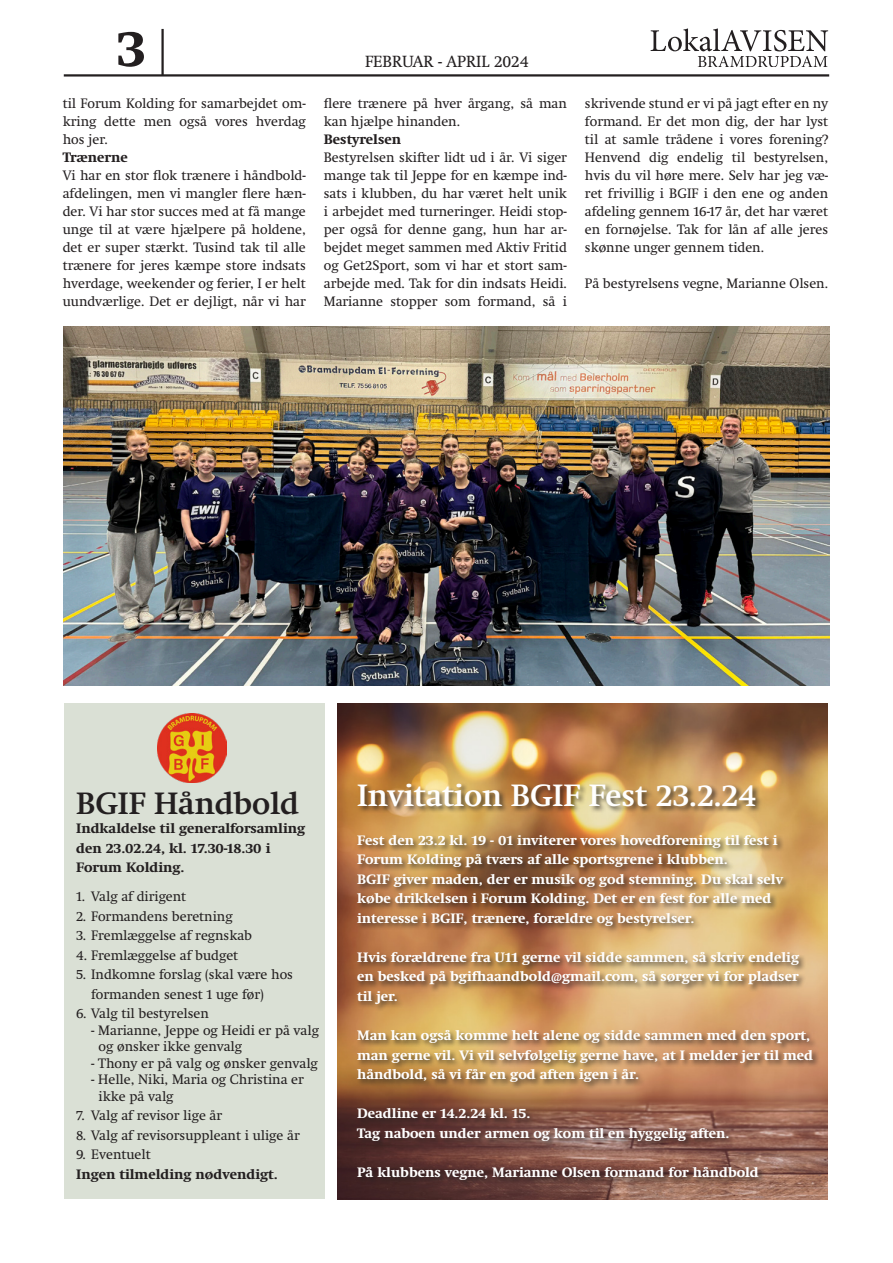
<style>
.page{position:relative;width:893px;height:1263px;background:#fff}
.page>*{position:absolute;margin:0;border:0;box-sizing:border-box;transform-origin:0 0}
.t1{font:700 52.5px "Swift Neue LT Pro";color:#231f20}
.t2{font:600 31.5px "Swift Neue LT Pro";letter-spacing:-.005em;color:#fff}
.t3{font:600 31.5px "Swift Neue LT Pro";letter-spacing:-.005em;color:#231f20}
.t4{font:16.5px "Swift Neue LT Pro";color:#231f20}
.t5{font:13.95px/18px "Swift Neue LT Pro";color:#231f20;text-align:justify}
.t6{font:700 13.95px/19.5px "Swift Neue LT Pro";color:#fff}
.t7{font:700 13.95px/19.5px "Swift Neue LT Pro";color:#231f20}
</style>
<div class="page">
<hr style="left:64px;top:74px;width:765px;height:3px;background:#231f20">
<hr style="left:161px;top:29px;width:3px;height:47px;background:#231f20">
<svg style="left:651px;top:29px;width:177px;height:38px"></svg>
<img style="left:337px;top:703px;width:491px;height:496px">
<div style="left:64px;top:703px;width:261px;height:496px;background:#dae0d5"></div>
<img style="left:64px;top:327px;width:765px;height:358px">
<img style="left:157px;top:713px;width:70px;height:69px">
<div style="left:356px;top:782px;width:464px;height:405px;background:#231f20;opacity:.75"></div>
<h1 class="t1" style="left:116px;top:18px;width:31px">3</h1>
<p class="t5" style="left:63px;top:94px;width:245px">til Forum Kolding for samarbejdet om&shy;kring dette men også vores hverdag hos jer.</p>
<p class="t7" style="left:63px;top:147px;width:67px">Trænerne</p>
<p class="t5" style="left:63px;top:166px;width:245px">Vi har en stor flok trænere i håndbold&shy;afdelingen, men vi mangler flere hæn&shy;der. Vi har stor succes med at få mange unge til at være hjælpere på holdene, det er super stærkt. Tusind tak til alle trænere for jeres kæmpe store indsats hverdage, weekender og ferier, I er helt uundværlige. Det er dejligt, når vi har</p>
<p class="t4" style="left:365px;top:52px;width:165px">FEBRUAR - APRIL 2024</p>
<p class="t5" style="left:324px;top:94px;width:245px">flere trænere på hver årgang, så man kan hjælpe hinanden.</p>
<p class="t7" style="left:324px;top:129px;width:79px">Bestyrelsen</p>
<p class="t5" style="left:324px;top:148px;width:245px">Bestyrelsen skifter lidt ud i år. Vi siger mange tak til Jeppe for en kæmpe ind&shy;sats i klubben, du har været helt unik i arbejdet med turneringer. Heidi stop&shy;per også for denne gang, hun har ar&shy;bejdet meget sammen med Aktiv Fritid og Get2Sport, som vi har et stort sam&shy;arbejde med. Tak for din indsats Heidi.<br>Marianne stopper som formand, så i</p>
<p class="t5" style="left:585px;top:94px;width:245px">skrivende stund er vi på jagt efter en ny formand. Er det mon dig, der har lyst til at samle trådene i vores forening?<br>Henvend dig endelig til bestyrelsen, hvis du vil høre mere. Selv har jeg væ&shy;ret frivillig i BGIF i den ene og anden afdeling gennem 16-17 år, det har været en fornøjelse. Tak for lån af alle jeres skønne unger gennem tiden.</p>
<p class="t5" style="left:585px;top:274px;width:245px">På bestyrelsens vegne, Marianne Olsen.</p>
<h2 class="t3" style="left:76px;top:784px;width:224px">BGIF Håndbold</h2>
<p class="t7" style="left:76px;top:818px;width:231px">Indkaldelse til generalforsamling den 23.02.24, kl. 17.30-18.30 i<br>Forum Kolding.</p>
<p class="t5" style="left:76px;top:887px;width:112px">1. Valg af dirigent</p>
<p class="t5" style="left:76px;top:907px;width:158px">2. Formandens beretning</p>
<p class="t5" style="left:76px;top:926px;width:177px">3. Fremlæggelse af regnskab</p>
<p class="t5" style="left:76px;top:946px;width:164px">4. Fremlæggelse af budget</p>
<p class="t5" style="left:91px;top:965px;width:203px;line-height:19.5px;text-indent:-15px">5. Indkomne forslag (skal være hos formanden senest 1 uge før)</p>
<p class="t5" style="left:76px;top:1004px;width:134px">6. Valg til bestyrelsen</p>
<p class="t5" style="left:99px;top:1022px;width:222px;line-height:16.5px;text-indent:-7px">- Marianne, Jeppe og Heidi er på valg og ønsker ikke genvalg</p>
<p class="t5" style="left:91px;top:1054px;width:228px">- Thony er på valg og ønsker genvalg</p>
<p class="t5" style="left:99px;top:1071px;width:207px;line-height:16.5px;text-indent:-7px">- Helle, Niki, Maria og Christina er ikke på valg</p>
<p class="t5" style="left:76px;top:1106px;width:148px">7. Valg af revisor lige år</p>
<p class="t5" style="left:76px;top:1126px;width:225px">8. Valg af revisorsuppleant i ulige år</p>
<p class="t5" style="left:76px;top:1145px;width:76px">9. Eventuelt</p>
<p class="t7" style="left:76px;top:1164px;width:203px">Ingen tilmelding nødvendigt.</p>
<h2 class="t2" style="left:357px;top:777px;width:401px">Invitation BGIF Fest 23.2.24</h2>
<p class="t6" style="left:357px;top:830px;width:427px">Fest den 23.2 kl. 19 - 01 inviterer vores hovedforening til fest i Forum Kolding på tværs af alle sportsgrene i klubben.<br>BGIF giver maden, der er musik og god stemning. Du skal selv købe drikkelsen i Forum Kolding. Det er en fest for alle med interesse i BGIF, trænere, forældre og bestyrelser.</p>
<p class="t6" style="left:357px;top:947px;width:443px;text-align:justify">Hvis forældrene fra U11 gerne vil sidde sammen, så skriv endelig en besked på bgifhaandbold@gmail.com, så sørger vi for pladser til jer.</p>
<p class="t6" style="left:357px;top:1025px;width:457px">Man kan også komme helt alene og sidde sammen med den sport, man gerne vil. Vi vil selvfølgelig gerne have, at I melder jer til med håndbold, så vi får en god aften igen i år.</p>
<p class="t6" style="left:357px;top:1103px;width:374px">Deadline er 14.2.24 kl. 15.<br>Tag naboen under armen og kom til en hyggelig aften.</p>
<p class="t6" style="left:357px;top:1162px;width:403px">På klubbens vegne, Marianne Olsen formand for håndbold</p>
</div>
